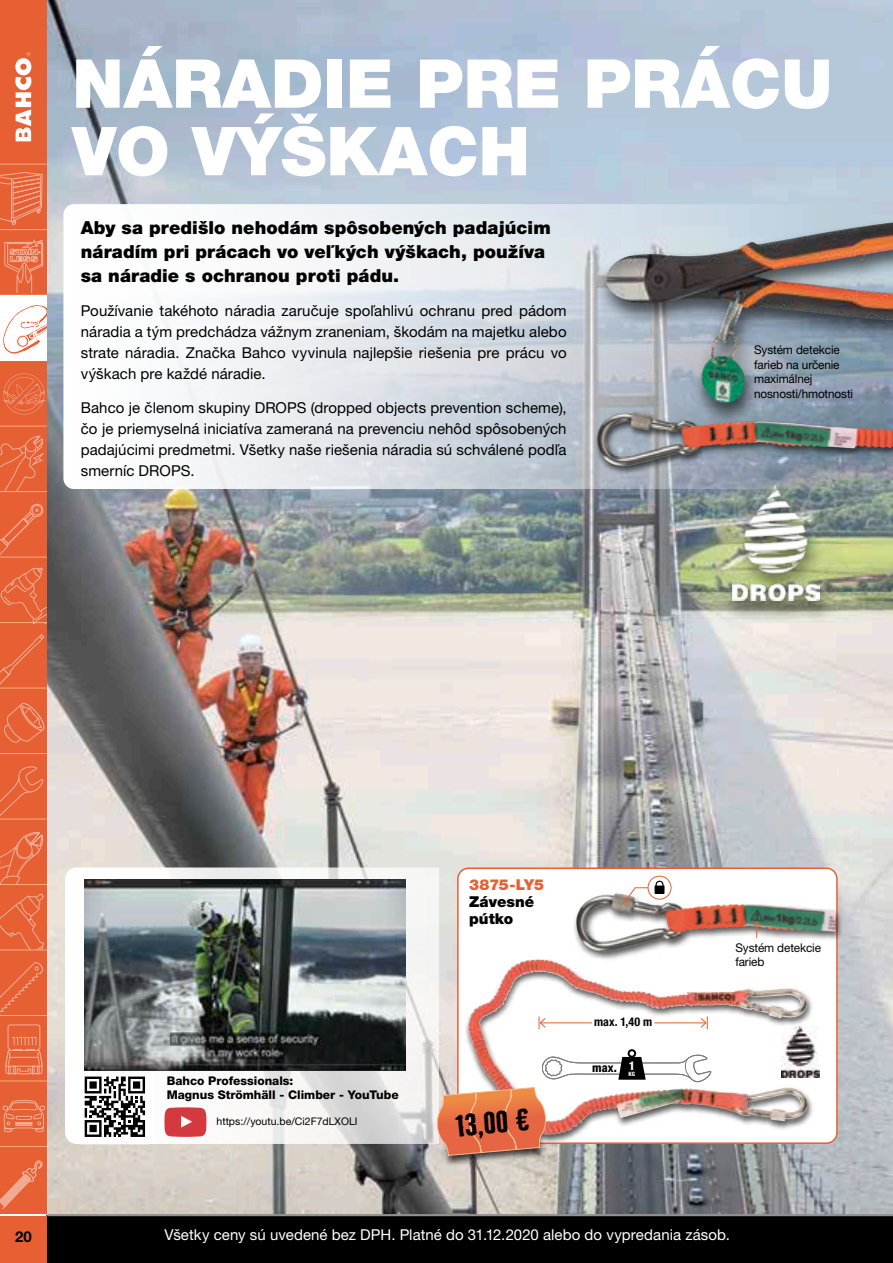
<style>
.page{position:relative;width:893px;height:1263px;background:#fff}
.page>*{position:absolute;margin:0;border:0;box-sizing:border-box;transform-origin:0 0}
.t1{font:900 67.5px/67.5px "Helvetica Neue LT Pro";color:#fff}
.t2{font:700 28.5px "Bad House Hornbach";color:#000}
.t3{font:900 18px/24px "Helvetica Neue LT Pro";letter-spacing:.005em;color:#000}
.t4{font:15px/21px "Helvetica Neue LT Pro";letter-spacing:.005em;color:#000;text-align:justify}
.t5{font:15px "Helvetica Neue LT Pro";letter-spacing:.005em;color:#fff}
.t6{font:900 15px/17px "Helvetica Neue LT Pro";color:#000}
.t7{font:900 15px "Helvetica Neue LT Pro";letter-spacing:-.015em;color:#e76033}
.t8{font:700 15px "Helvetica Neue LT Pro";color:#000}
.t9{font:12px/14.4px "Helvetica Neue LT Pro";letter-spacing:-.01em;color:#000}
.t10{font:800 12px/13.5px "Helvetica Neue LT Pro";color:#000}
.t11{font:700 condensed 12px "Helvetica Neue LT Pro";color:#000}
.t12{font:800 condensed 12px "Helvetica Neue LT Pro";color:#000}
.t13{font:800 condensed 12px "Helvetica Neue LT Pro";color:#fff}
.t14{font:10.5px "Helvetica Neue LT Pro";color:#000}
</style>
<div class="page">
<div style="left:47px;top:1216px;width:846px;height:47px;background:#000"></div>
<img style="left:47px;top:0;width:846px;height:1214px">
<div style="left:0;top:0;width:47px;height:1214px;background:#e76033"></div>
<div style="left:0;top:1216px;width:47px;height:47px;background:#e76033"></div>
<hr style="left:47px;top:1214px;width:846px;height:2px;background:#93918f">
<svg style="left:15px;top:52px;width:16px;height:89px"></svg>
<svg style="left:65px;top:867px;width:374px;height:277px"></svg>
<div style="left:458px;top:868px;width:379px;height:275px;background:#fff;border-radius:11px"></div>
<div style="left:457px;top:867px;width:381px;height:277px;border:2px solid #e76033;border-radius:11px"></div>
<svg style="left:63px;top:204px;width:775px;height:285px"></svg>
<div style="left:464px;top:958px;width:350px;height:186px;background:#000;opacity:.65"></div>
<img style="left:502px;top:959px;width:36px;height:22px">
<div style="left:572px;top:892px;width:271px;height:69px;background:#000;opacity:.65"></div>
<img style="left:576px;top:893px;width:260px;height:58px">
<img style="left:781px;top:1027px;width:39px;height:51px">
<svg style="left:648px;top:876px;width:23px;height:23px"></svg>
<div style="left:647px;top:876px;width:25px;height:24px;border:1px solid #e76033;border-radius:50%"></div>
<svg style="left:624px;top:880px;width:40px;height:23px"></svg>
<div style="left:655px;top:886px;width:9px;height:7px;background:#000"></div>
<svg style="left:754px;top:922px;width:5px;height:16px"></svg>
<hr style="left:654px;top:1022px;width:52px;height:1px;background:#e76033">
<hr style="left:540px;top:1022px;width:52px;height:1px;background:#e76033">
<svg style="left:538px;top:1016px;width:9px;height:13px"></svg>
<svg style="left:700px;top:1016px;width:8px;height:13px"></svg>
<div style="left:593px;top:410px;width:300px;height:65px;background:#000;opacity:.65"></div>
<img style="left:597px;top:426px;width:237px;height:40px">
<div style="left:595px;top:220px;width:298px;height:206px;background:#000;opacity:.65"></div>
<img style="left:606px;top:222px;width:287px;height:182px">
<div style="left:74px;top:1069px;width:81px;height:75px;background:#fff;border-radius:7px"></div>
<svg style="left:84px;top:1076px;width:1px;height:61px"></svg>
<svg style="left:85px;top:1076px;width:60px;height:61px"></svg>
<svg style="left:164px;top:1107px;width:42px;height:30px"></svg>
<div style="left:721px;top:483px;width:115px;height:140px;background:#000;opacity:.65"></div>
<img style="left:732px;top:484px;width:88px;height:117px">
<img style="left:84px;top:879px;width:321px;height:191px">
<div style="left:441px;top:1116px;width:104px;height:50px;background:#000;opacity:.75"></div>
<img style="left:437px;top:1049px;width:275px;height:107px">
<svg style="left:0;top:172px;width:43px;height:53px"></svg>
<svg style="left:4px;top:703px;width:41px;height:40px"></svg>
<svg style="left:0;top:766px;width:44px;height:50px"></svg>
<svg style="left:0;top:435px;width:45px;height:55px"></svg>
<svg style="left:3px;top:373px;width:42px;height:41px"></svg>
<svg style="left:0;top:893px;width:44px;height:56px"></svg>
<svg style="left:1px;top:567px;width:46px;height:55px"></svg>
<svg style="left:0;top:962px;width:43px;height:53px"></svg>
<svg style="left:5px;top:1024px;width:38px;height:50px"></svg>
<svg style="left:0;top:1160px;width:42px;height:48px"></svg>
<svg style="left:0;top:503px;width:44px;height:54px"></svg>
<svg style="left:0;top:832px;width:44px;height:52px"></svg>
<svg style="left:4px;top:239px;width:40px;height:54px"></svg>
<svg style="left:0;top:634px;width:44px;height:54px"></svg>
<svg style="left:2px;top:1100px;width:43px;height:32px"></svg>
<hr style="left:0;top:229px;width:47px;height:1px;background:#f6ab7f">
<hr style="left:0;top:164px;width:47px;height:1px;background:#f6ab7f">
<hr style="left:0;top:426px;width:47px;height:1px;background:#f6ab7f">
<hr style="left:0;top:491px;width:47px;height:1px;background:#f6ab7f">
<hr style="left:0;top:557px;width:47px;height:1px;background:#f6ab7f">
<hr style="left:0;top:622px;width:47px;height:1px;background:#f6ab7f">
<hr style="left:0;top:688px;width:47px;height:1px;background:#f6ab7f">
<hr style="left:0;top:753px;width:47px;height:1px;background:#f6ab7f">
<hr style="left:0;top:819px;width:47px;height:1px;background:#f6ab7f">
<hr style="left:0;top:884px;width:47px;height:1px;background:#f6ab7f">
<hr style="left:0;top:949px;width:47px;height:1px;background:#f6ab7f">
<hr style="left:0;top:1015px;width:47px;height:1px;background:#f6ab7f">
<hr style="left:0;top:1080px;width:47px;height:1px;background:#f6ab7f">
<hr style="left:0;top:1146px;width:47px;height:1px;background:#f6ab7f">
<div style="left:0;top:295px;width:47px;height:66px;background:#fff"></div>
<svg style="left:3px;top:305px;width:44px;height:50px"></svg>
<h1 class="t1" style="left:72px;top:50px;width:762px">NÁRADIE PRE PRÁCU<br>VO VÝŠKACH</h1>
<p class="t3" style="left:81px;top:215px;width:471px">Aby sa predišlo nehodám spôsobených padajúcim náradím pri prácach vo veľkých výškach, používa sa náradie s ochranou proti pádu.</p>
<p class="t4" style="left:81px;top:300px;width:487px">Používanie takéhoto náradia zaručuje spoľahlivú ochranu pred pádom náradia a tým predchádza vážnym zraneniam, škodám na majetku alebo strate náradia. Značka Bahco vyvinula najlepšie riešenia pre prácu vo výškach pre každé náradie.</p>
<p class="t4" style="left:81px;top:396px;width:487px">Bahco je členom skupiny DROPS (dropped objects prevention scheme), čo je priemyselná iniciatíva zameraná na prevenciu nehôd spôsobených padajúcimi predmetmi. Všetky naše riešenia náradia sú schválené podľa smerníc DROPS.</p>
<p class="t9" style="left:754px;top:343px;width:101px">Systém detekcie farieb na určenie maximálnej nosnosti/hmotnosti</p>
<p class="t8" style="left:15px;top:1227px;width:18px">20</p>
<p class="t7" style="left:469px;top:875px;width:76px">3875-LY5</p>
<p class="t6" style="left:469px;top:893px;width:67px">Závesné pútko</p>
<p class="t10" style="left:167px;top:1074px;width:234px">Bahco Professionals:<br>Magnus Strömhäll - Climber - YouTube</p>
<p class="t14" style="left:217px;top:1115px;width:143px">https://youtu.be/Ci2F7dLXOLI</p>
<h2 class="t2" style="left:454px;top:1107px;width:75px;rotate:-5deg">13,00 €</h2>
<p class="t11" style="left:594px;top:1014px;width:59px">max. 1,40 m</p>
<p class="t13" style="left:629px;top:1058px;width:8px">1</p>
<p class="t12" style="left:592px;top:1061px;width:45px">max. <sub>KG</sub></p>
<p class="t9" style="left:735px;top:940px;width:87px">Systém detekcie farieb</p>
<p class="t5" style="left:164px;top:1225px;width:567px">Všetky ceny sú uvedené bez DPH. Platné do 31.12.2020 alebo do vypredania zásob.</p>
</div>
